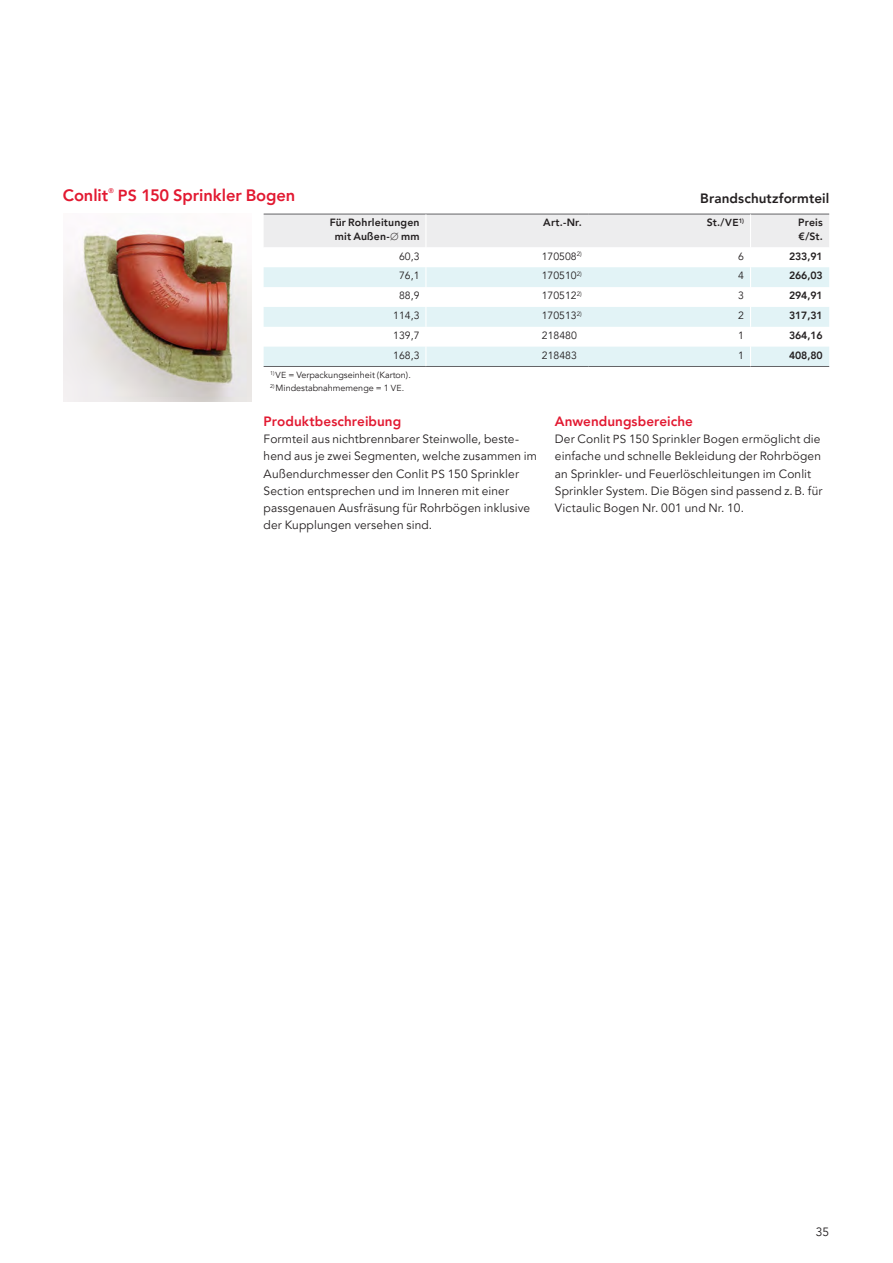
<style>
.page{position:relative;width:893px;height:1263px;background:#fff}
.page>*{position:absolute;margin:0;border:0;box-sizing:border-box;transform-origin:0 0}
.t1{font:800 16.5px "Avenir LT Pro";letter-spacing:-.005em;color:#e21931}
.t2{font:800 13.5px "Avenir LT Pro";letter-spacing:.005em;color:#e21931}
.t3{font:800 13.5px "Avenir LT Pro";letter-spacing:.005em;color:#231f20}
.t4{font:12px/17.2px "Avenir LT Pro";letter-spacing:.01em;color:#231f20}
.t5{font:800 10.5px/19.8px "Avenir LT Pro";letter-spacing:.01em;color:#231f20;text-align:center}
.t6{font:10.5px "Avenir LT Pro";color:#231f20}
.t7{font:9px "Avenir LT Pro";color:#231f20}
.t8{font:500 6.75px "Avenir LT Pro";color:#e21931}
.s1{font-size:16.05px}
.s2{font-size:10.2px}
.s3{font-size:8.7px}
.s4{font-size:11.7px}
</style>
<div class="page">
<img style="left:64px;top:231px;width:188px;height:171px">
<hr style="left:264px;top:366px;width:162px;height:1px;background:#636366">
<hr style="left:426px;top:366px;width:162px;height:1px;background:#636366">
<hr style="left:588px;top:366px;width:162px;height:1px;background:#636366">
<hr style="left:750px;top:366px;width:79px;height:1px;background:#636366">
<svg style="left:264px;top:214px;width:565px;height:152px"></svg>
<h1 class="t1" style="left:63px;top:185px;width:47px">Conlit</h1>
<p class="t8" style="left:109px;top:187px;width:7px">®</p>
<h1 class="t1" style="left:118px;top:185px;width:179px"><span class="s1">PS</span> 150 Sprinkler Bogen</h1>
<p class="t3" style="left:700px;top:190px;width:130px">Brandschutzformteil</p>
<p class="t5" style="left:330px;top:216px;width:91px;line-height:13.5px">Für Rohrleitungen mit Außen-∅ mm</p>
<p class="t5" style="left:543px;top:213px;width:40px">Art.-Nr.</p>
<p class="t5" style="left:707px;top:213px;width:39px">St./<span class="s2">VE</span><sup>1)</sup></p>
<p class="t6" style="left:399px;top:250px;width:22px">60,3</p>
<p class="t6" style="left:542px;top:250px;width:42px">170508<sup>2)</sup></p>
<p class="t6" style="left:738px;top:250px;width:7px">6</p>
<p class="t6" style="left:399px;top:270px;width:22px">76,1</p>
<p class="t6" style="left:542px;top:270px;width:42px">170510<sup>2)</sup></p>
<p class="t6" style="left:738px;top:270px;width:7px">4</p>
<p class="t6" style="left:399px;top:289px;width:22px">88,9</p>
<p class="t6" style="left:542px;top:289px;width:42px">170512<sup>2)</sup></p>
<p class="t6" style="left:738px;top:289px;width:7px">3</p>
<p class="t6" style="left:393px;top:309px;width:28px">114,3</p>
<p class="t6" style="left:542px;top:309px;width:42px">170513<sup>2)</sup></p>
<p class="t6" style="left:738px;top:309px;width:7px">2</p>
<p class="t6" style="left:393px;top:329px;width:28px">139,7</p>
<p class="t6" style="left:542px;top:329px;width:37px">218480</p>
<p class="t6" style="left:738px;top:329px;width:7px">1</p>
<p class="t6" style="left:393px;top:349px;width:28px">168,3</p>
<p class="t6" style="left:542px;top:349px;width:37px">218483</p>
<p class="t6" style="left:738px;top:349px;width:7px">1</p>
<p class="t7" style="left:270px;top:369px;width:142px"><sup>1)</sup> <span class="s3">VE</span> = Verpackungseinheit (Karton).</p>
<p class="t7" style="left:270px;top:383px;width:136px"><sup>2)</sup> Mindestabnahmemenge = 1 <span class="s3">VE</span>.</p>
<p class="t5" style="left:798px;top:216px;width:26px;line-height:13.5px;text-align:left">Preis €/St.</p>
<p class="t5" style="left:789px;top:246px;width:35px;text-align:justify">233,91<br>266,03<br>294,91<br>317,31<br>364,16<br>408,80</p>
<p class="t2" style="left:264px;top:413px;width:139px">Produktbeschreibung</p>
<p class="t4" style="left:264px;top:431px;width:275px">Formteil aus nichtbrennbarer Steinwolle, beste&shy;hend aus je zwei Segmenten, welche zusammen im Außendurchmesser den Conlit <span class="s4">PS</span> 150 Sprinkler Section entsprechen und im Inneren mit einer passgenauen Ausfräsung für Rohrbögen inklusive der Kupplungen versehen sind.</p>
<p class="t2" style="left:555px;top:413px;width:140px">Anwendungsbereiche</p>
<p class="t4" style="left:555px;top:431px;width:269px">Der Conlit <span class="s4">PS</span> 150 Sprinkler Bogen ermöglicht die einfache und schnelle Bekleidung der Rohrbögen an Sprinkler- und Feuerlöschleitungen im Conlit Sprinkler System. Die Bögen sind passend z.B. für Victaulic Bogen Nr. 001 und Nr. 10.</p>
<p class="t4" style="left:816px;top:1223px;width:15px">35</p>
</div>
